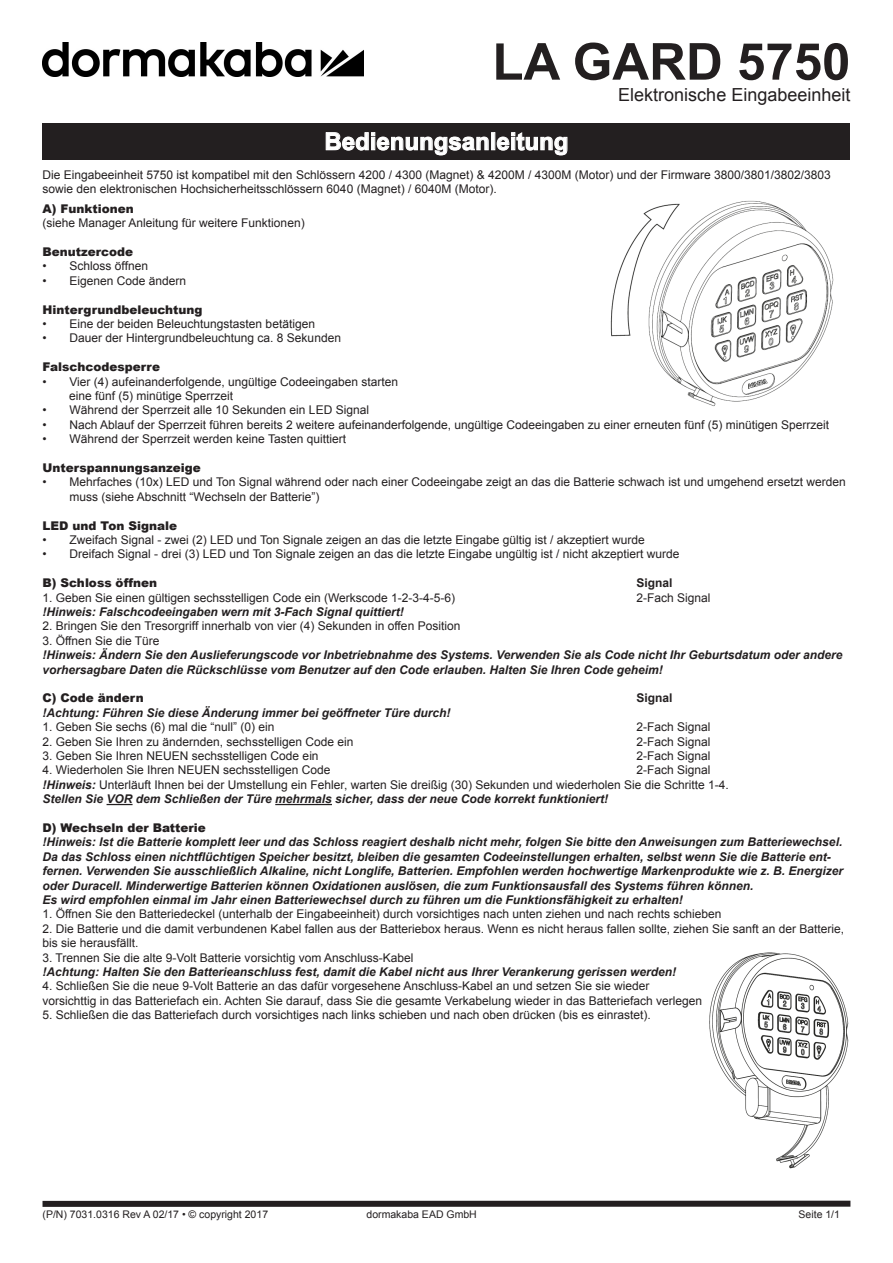
<style>
.page{position:relative;width:893px;height:1263px;background:#fff}
.page>*{position:absolute;margin:0;border:0;box-sizing:border-box;transform-origin:0 0}
.t1{font:700 51px "Arial";color:#231f20}
.t2{font:700 24px "Arial";color:#fff}
.t3{font:18px "Arial";color:#231f20}
.t4{font:12px/14.4px "Arial";color:#231f20}
.t5{font:italic 700 12px/14.4px "Arial";color:#231f20}
.t6{font:900 12px "Arial";color:#231f20}
.t7{font:700 12px "Arial";color:#231f20}
.t8{font:10.5px "Arial";color:#231f20}
.s1{font-weight:700;font-style:italic}
</style>
<div class="page">
<img style="left:43px;top:43px;width:321px;height:34px">
<div style="left:43px;top:123px;width:807px;height:37px;background:#231f20"></div>
<svg style="left:325px;top:132px;width:164px;height:24px"></svg>
<svg style="left:496px;top:132px;width:72px;height:24px"></svg>
<svg style="left:107px;top:804px;width:26px;height:1px"></svg>
<hr style="left:275px;top:804px;width:57px;height:1px;background:#231f20">
<img style="left:610px;top:200px;width:224px;height:207px">
<div style="left:43px;top:1201px;width:807px;height:6px;background:#231f20"></div>
<img style="left:709px;top:952px;width:140px;height:217px">
<p class="t1" style="left:492px;top:28px;width:360px">LA GARD 5750</p>
<p class="t3" style="left:618px;top:83px;width:234px">Elektronische Eingabeeinheit</p>
<p class="t2" style="left:324px;top:125px;width:246px">Bedienungsanleitung</p>
<p class="t4" style="left:43px;top:167px;width:790px">Die Eingabeeinheit 5750 ist kompatibel mit den Schlössern 4200 / 4300 (Magnet) &amp; 4200M / 4300M (Motor) und der Firmware 3800/3801/3802/3803 sowie den elektronischen Hochsicherheitsschlössern 6040 (Magnet) / 6040M (Motor).</p>
<p class="t6" style="left:43px;top:200px;width:93px">A) Funktionen</p>
<p class="t4" style="left:43px;top:216px;width:264px">(siehe Manager Anleitung für weitere Funktionen)</p>
<p class="t6" style="left:43px;top:243px;width:92px">Benutzercode</p>
<p class="t4" style="left:43px;top:259px;width:107px">• Schloss öffnen</p>
<p class="t4" style="left:43px;top:273px;width:145px">• Eigenen Code ändern</p>
<p class="t6" style="left:43px;top:301px;width:162px">Hintergrundbeleuchtung</p>
<p class="t4" style="left:43px;top:317px;width:274px">• Eine der beiden Beleuchtungstasten betätigen</p>
<p class="t4" style="left:43px;top:331px;width:300px">• Dauer der Hintergrundbeleuchtung ca. 8 Sekunden</p>
<p class="t6" style="left:43px;top:358px;width:119px">Falschcodesperre</p>
<p class="t4" style="left:43px;top:374px;width:357px">• Vier (4) aufeinanderfolgende, ungültige Codeeingaben starten</p>
<p class="t4" style="left:69px;top:389px;width:166px">eine fünf (5) minütige Sperrzeit</p>
<p class="t4" style="left:43px;top:403px;width:328px">• Während der Sperrzeit alle 10 Sekunden ein LED Signal</p>
<p class="t4" style="left:43px;top:417px;width:788px">• Nach Ablauf der Sperrzeit führen bereits 2 weitere aufeinanderfolgende, ungültige Codeeingaben zu einer erneuten fünf (5) minütigen Sperrzeit</p>
<p class="t4" style="left:43px;top:432px;width:305px">• Während der Sperrzeit werden keine Tasten quittiert</p>
<p class="t6" style="left:43px;top:459px;width:160px">Unterspannungsanzeige</p>
<p class="t4" style="left:70px;top:475px;width:778px;text-indent:-27px">• Mehrfaches (10x) LED und Ton Signal während oder nach einer Codeeingabe zeigt an das die Batterie schwach ist und umgehend ersetzt werden muss (siehe Abschnitt “Wechseln der Batterie”)</p>
<p class="t6" style="left:43px;top:517px;width:136px">LED und Ton Signale</p>
<p class="t4" style="left:43px;top:533px;width:604px">• Zweifach Signal - zwei (2) LED und Ton Signale zeigen an das die letzte Eingabe gültig ist / akzeptiert wurde</p>
<p class="t4" style="left:43px;top:547px;width:639px">• Dreifach Signal - drei (3) LED und Ton Signale zeigen an das die letzte Eingabe ungültig ist / nicht akzeptiert wurde</p>
<p class="t6" style="left:43px;top:574px;width:116px">B) Schloss öffnen</p>
<p class="t7" style="left:637px;top:575px;width:38px">Signal</p>
<p class="t4" style="left:43px;top:590px;width:414px">1. Geben Sie einen gültigen sechsstelligen Code ein (Werkscode 1-2-3-4-5-6)</p>
<p class="t4" style="left:637px;top:590px;width:76px">2-Fach Signal</p>
<p class="t5" style="left:43px;top:605px;width:363px">!Hinweis: Falschcodeeingaben wern mit 3-Fach Signal quittiert!</p>
<p class="t4" style="left:43px;top:619px;width:419px">2. Bringen Sie den Tresorgriff innerhalb von vier (4) Sekunden in offen Position</p>
<p class="t4" style="left:43px;top:633px;width:118px">3. Öffnen Sie die Türe</p>
<p class="t5" style="left:43px;top:648px;width:801px">!Hinweis: Ändern Sie den Auslieferungscode vor Inbetriebnahme des Systems. Verwenden Sie als Code nicht Ihr Geburtsdatum oder andere vorhersagbare Daten die Rückschlüsse vom Benutzer auf den Code erlauben. Halten Sie Ihren Code geheim!</p>
<p class="t6" style="left:43px;top:689px;width:103px">C) Code ändern</p>
<p class="t7" style="left:637px;top:690px;width:38px">Signal</p>
<p class="t5" style="left:43px;top:706px;width:409px">!Achtung: Führen Sie diese Änderung immer bei geöffneter Türe durch!</p>
<p class="t4" style="left:43px;top:720px;width:234px">1. Geben Sie sechs (6) mal die “null” (0) ein</p>
<p class="t4" style="left:637px;top:720px;width:76px">2-Fach Signal</p>
<p class="t4" style="left:43px;top:734px;width:312px">2. Geben Sie Ihren zu ändernden, sechsstelligen Code ein</p>
<p class="t4" style="left:637px;top:734px;width:76px">2-Fach Signal</p>
<p class="t4" style="left:43px;top:749px;width:278px">3. Geben Sie Ihren NEUEN sechsstelligen Code ein</p>
<p class="t4" style="left:637px;top:749px;width:76px">2-Fach Signal</p>
<p class="t4" style="left:43px;top:763px;width:290px">4. Wiederholen Sie Ihren NEUEN sechsstelligen Code</p>
<p class="t4" style="left:637px;top:763px;width:76px">2-Fach Signal</p>
<p class="t4" style="left:43px;top:777px;width:688px"><span class="s1">!Hinweis:</span> Unterläuft Ihnen bei der Umstellung ein Fehler, warten Sie dreißig (30) Sekunden und wiederholen Sie die Schritte 1-4.</p>
<p class="t5" style="left:43px;top:792px;width:567px">Stellen Sie VOR dem Schließen der Türe mehrmals sicher, dass der neue Code korrekt funktioniert!</p>
<p class="t6" style="left:43px;top:819px;width:165px">D) Wechseln der Batterie</p>
<p class="t5" style="left:43px;top:835px;width:802px">!Hinweis: Ist die Batterie komplett leer und das Schloss reagiert deshalb nicht mehr, folgen Sie bitte den Anweisungen zum Batteriewechsel.<br>Da das Schloss einen nichtflüchtigen Speicher besitzt, bleiben die gesamten Codeeinstellungen erhalten, selbst wenn Sie die Batterie ent&shy;fernen. Verwenden Sie ausschließlich Alkaline, nicht Longlife, Batterien. Empfohlen werden hochwertige Markenprodukte wie z. B. Energizer oder Duracell. Minderwertige Batterien können Oxidationen auslösen, die zum Funktionsausfall des Systems führen können.</p>
<p class="t5" style="left:43px;top:893px;width:642px">Es wird empfohlen einmal im Jahr einen Batteriewechsel durch zu führen um die Funktionsfähigkeit zu erhalten!</p>
<p class="t4" style="left:43px;top:907px;width:680px">1. Öffnen Sie den Batteriedeckel (unterhalb der Eingabeeinheit) durch vorsichtiges nach unten ziehen und nach rechts schieben</p>
<p class="t4" style="left:43px;top:921px;width:803px">2. Die Batterie und die damit verbundenen Kabel fallen aus der Batteriebox heraus. Wenn es nicht heraus fallen sollte, ziehen Sie sanft an der Batterie, bis sie herausfällt.</p>
<p class="t4" style="left:43px;top:950px;width:372px">3. Trennen Sie die alte 9-Volt Batterie vorsichtig vom Anschluss-Kabel</p>
<p class="t5" style="left:43px;top:965px;width:635px">!Achtung: Halten Sie den Batterieanschluss fest, damit die Kabel nicht aus Ihrer Verankerung gerissen werden!</p>
<p class="t4" style="left:43px;top:979px;width:609px">4. Schließen Sie die neue 9-Volt Batterie an das dafür vorgesehene Anschluss-Kabel an und setzen Sie sie wieder</p>
<p class="t4" style="left:43px;top:993px;width:661px">vorsichttig in das Batteriefach ein. Achten Sie darauf, dass Sie die gesamte Verkabelung wieder in das Batteriefach verlegen</p>
<p class="t4" style="left:43px;top:1008px;width:610px">5. Schließen die das Batteriefach durch vorsichtiges nach links schieben und nach oben drücken (bis es einrastet).</p>
<p class="t8" style="left:43px;top:1207px;width:227px">(P/N) 7031.0316 Rev A 02/17 • © copyright 2017</p>
<p class="t8" style="left:367px;top:1207px;width:112px">dormakaba EAD GmbH</p>
<p class="t8" style="left:799px;top:1207px;width:43px">Seite 1/1</p>
</div>
